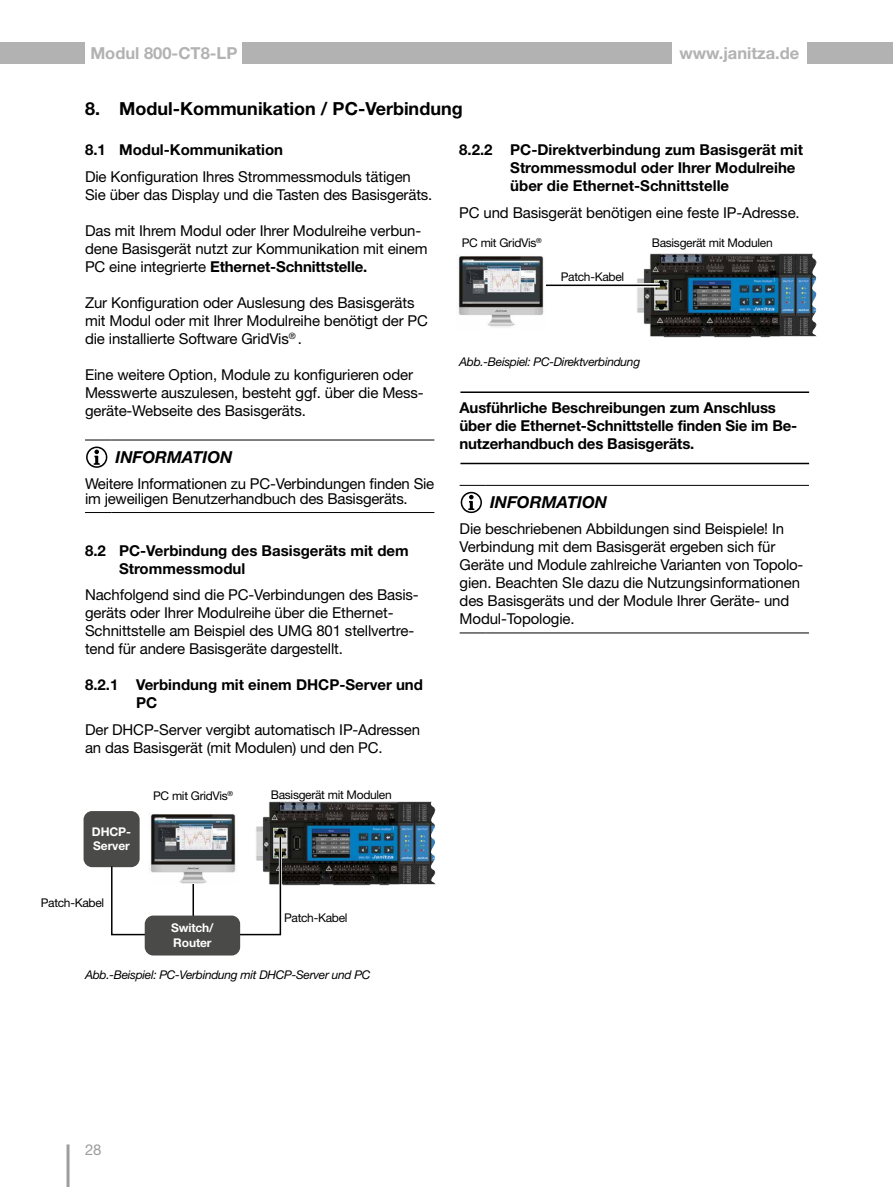
<style>
.page{position:relative;width:893px;height:1187px;background:#fff}
.page>*{position:absolute;margin:0;border:0;box-sizing:border-box;transform-origin:0 0}
.t1{font:700 18px "Helvetica Neue LT Pro";color:#000}
.t2{font:700 16.5px "Helvetica Neue LT Pro";color:#b3b2b2}
.t3{font:italic 700 16.5px "Helvetica Neue LT Pro";color:#000}
.t4{font:15px/18px "Helvetica Neue LT Pro";letter-spacing:-.01em;color:#000}
.t5{font:700 15px/18px "Helvetica Neue LT Pro";color:#000}
.t6{font:15px "Helvetica Neue LT Pro";color:#9d9d9c}
.t7{font:12px "Helvetica Neue LT Pro";letter-spacing:-.025em;color:#000}
.t8{font:italic 12px "Helvetica Neue LT Pro";letter-spacing:-.025em;color:#000}
.t9{font:700 12px/14.4px "Helvetica Neue LT Pro";letter-spacing:-.01em;color:#fff}
.s1{font-weight:700}
</style>
<div class="page">
<hr style="left:67px;top:1144px;width:3px;height:42px;background:#9d9d9c">
<div style="left:0;top:43px;width:85px;height:21px;background:#b3b2b2"></div>
<div style="left:242px;top:43px;width:430px;height:21px;background:#b3b2b2"></div>
<div style="left:808px;top:43px;width:85px;height:21px;background:#b3b2b2"></div>
<img style="left:256px;top:801px;width:170px;height:85px">
<svg style="left:426px;top:801px;width:10px;height:84px"></svg>
<svg style="left:85px;top:439px;width:26px;height:1px"></svg>
<hr style="left:111px;top:439px;width:323px;height:1px;background:#000">
<svg style="left:85px;top:512px;width:26px;height:1px"></svg>
<hr style="left:111px;top:512px;width:323px;height:1px;background:#000">
<svg style="left:86px;top:446px;width:21px;height:22px"></svg>
<div style="left:84px;top:811px;width:56px;height:56px;background:#4a4a49;border-radius:9px"></div>
<svg style="left:110px;top:864px;width:94px;height:72px"></svg>
<hr style="left:193px;top:874px;width:1px;height:42px;background:#000">
<img style="left:148px;top:814px;width:88px;height:69px">
<hr style="left:460px;top:391px;width:349px;height:2px;background:#000">
<hr style="left:460px;top:462px;width:349px;height:2px;background:#000">
<svg style="left:232px;top:833px;width:51px;height:104px"></svg>
<div style="left:145px;top:915px;width:95px;height:40px;background:#4a4a49;border-radius:9px"></div>
<img style="left:637px;top:253px;width:170px;height:85px">
<svg style="left:807px;top:253px;width:10px;height:84px"></svg>
<svg style="left:546px;top:283px;width:114px;height:4px"></svg>
<hr style="left:491px;top:284px;width:169px;height:2px;background:#000">
<img style="left:456px;top:256px;width:89px;height:71px">
<svg style="left:460px;top:485px;width:26px;height:1px"></svg>
<hr style="left:486px;top:485px;width:323px;height:1px;background:#000">
<svg style="left:460px;top:632px;width:26px;height:1px"></svg>
<hr style="left:486px;top:632px;width:323px;height:1px;background:#000">
<svg style="left:461px;top:492px;width:21px;height:21px"></svg>
<p class="t2" style="left:90px;top:42px;width:148px">Modul 800-CT8-LP</p>
<p class="t2" style="left:679px;top:42px;width:122px">www.janitza.de</p>
<p class="t1" style="left:85px;top:97px;width:379px">8. Modul-Kommunikation / PC-Verbindung</p>
<p class="t5" style="left:85px;top:141px;width:200px">8.1 Modul-Kommunikation</p>
<p class="t4" style="left:85px;top:167px;width:349px">Die Konfiguration Ihres Strommessmoduls tätigen<br>Sie über das Display und die Tasten des Basisgeräts.</p>
<p class="t4" style="left:85px;top:221px;width:344px">Das mit Ihrem Modul oder Ihrer Modulreihe verbun&shy;dene Basisgerät nutzt zur Kommunikation mit einem<br>PC eine integrierte <span class="s1">Ethernet-Schnittstelle.</span></p>
<p class="t4" style="left:85px;top:293px;width:344px">Zur Konfiguration oder Auslesung des Basisgeräts mit Modul oder mit Ihrer Modulreihe benötigt der PC die installierte Software GridVis<sup>®</sup> .</p>
<p class="t4" style="left:85px;top:365px;width:340px">Eine weitere Option, Module zu konfigurieren oder<br>Messwerte auszulesen, besteht ggf. über die Mess&shy;geräte-Webseite des Basisgeräts.</p>
<p class="t3" style="left:115px;top:447px;width:119px">INFORMATION</p>
<p class="t4" style="left:85px;top:476px;width:351px;line-height:15px">Weitere Informationen zu PC-Verbindungen finden Sie im jeweiligen Benutzerhandbuch des Basisgeräts.</p>
<p class="t5" style="left:119px;top:541px;width:291px;text-indent:-34px">8.2 PC-Verbindung des Basisgeräts mit dem<br>Strommessmodul</p>
<p class="t4" style="left:85px;top:585px;width:335px">Nachfolgend sind die PC-Verbindungen des Basis&shy;geräts oder Ihrer Modulreihe über die Ethernet-Schnittstelle am Beispiel des UMG 801 stellvertre&shy;tend für andere Basisgeräte dargestellt.</p>
<p class="t5" style="left:136px;top:675px;width:288px;text-indent:-51px">8.2.1 Verbindung mit einem DHCP-Server und<br>PC</p>
<p class="t4" style="left:85px;top:720px;width:336px">Der DHCP-Server vergibt automatisch IP-Adressen an das Basisgerät (mit Modulen) und den PC.</p>
<p class="t5" style="left:510px;top:141px;width:294px;text-indent:-51px">8.2.2 PC-Direktverbindung zum Basisgerät mit<br>Strommessmodul oder Ihrer Modulreihe über die Ethernet-Schnittstelle</p>
<p class="t4" style="left:459px;top:203px;width:342px">PC und Basisgerät benötigen eine feste IP-Adresse.</p>
<p class="t7" style="left:462px;top:235px;width:81px">PC mit GridVis<sup>®</sup></p>
<p class="t7" style="left:652px;top:235px;width:122px">Basisgerät mit Modulen</p>
<p class="t7" style="left:561px;top:269px;width:65px">Patch-Kabel</p>
<p class="t8" style="left:459px;top:354px;width:183px">Abb.-Beispiel: PC-Direktverbindung</p>
<p class="t5" style="left:459px;top:398px;width:339px">Ausführliche Beschreibungen zum Anschluss über die Ethernet-Schnittstelle finden Sie im Be&shy;nutzerhandbuch des Basisgeräts.</p>
<p class="t3" style="left:490px;top:492px;width:119px">INFORMATION</p>
<p class="t4" style="left:460px;top:519px;width:345px">Die beschriebenen Abbildungen sind Beispiele! In Verbindung mit dem Basisgerät ergeben sich für Geräte und Module zahlreiche Varianten von Topolo&shy;gien. Beachten SIe dazu die Nutzungsinformationen des Basisgeräts und der Module Ihrer Geräte- und Modul-Topologie.</p>
<p class="t9" style="left:92px;top:824px;width:41px">DHCP-<br>Server</p>
<p class="t7" style="left:41px;top:894px;width:65px">Patch-Kabel</p>
<p class="t7" style="left:153px;top:788px;width:81px">PC mit GridVis<sup>®</sup></p>
<p class="t9" style="left:171px;top:920px;width:44px">Switch/<br>Router</p>
<p class="t7" style="left:271px;top:787px;width:122px">Basisgerät mit Modulen</p>
<p class="t7" style="left:284px;top:909px;width:65px">Patch-Kabel</p>
<p class="t8" style="left:85px;top:967px;width:287px">Abb.-Beispiel: PC-Verbindung mit DHCP-Server und PC</p>
<p class="t6" style="left:85px;top:1140px;width:18px">28</p>
</div>
